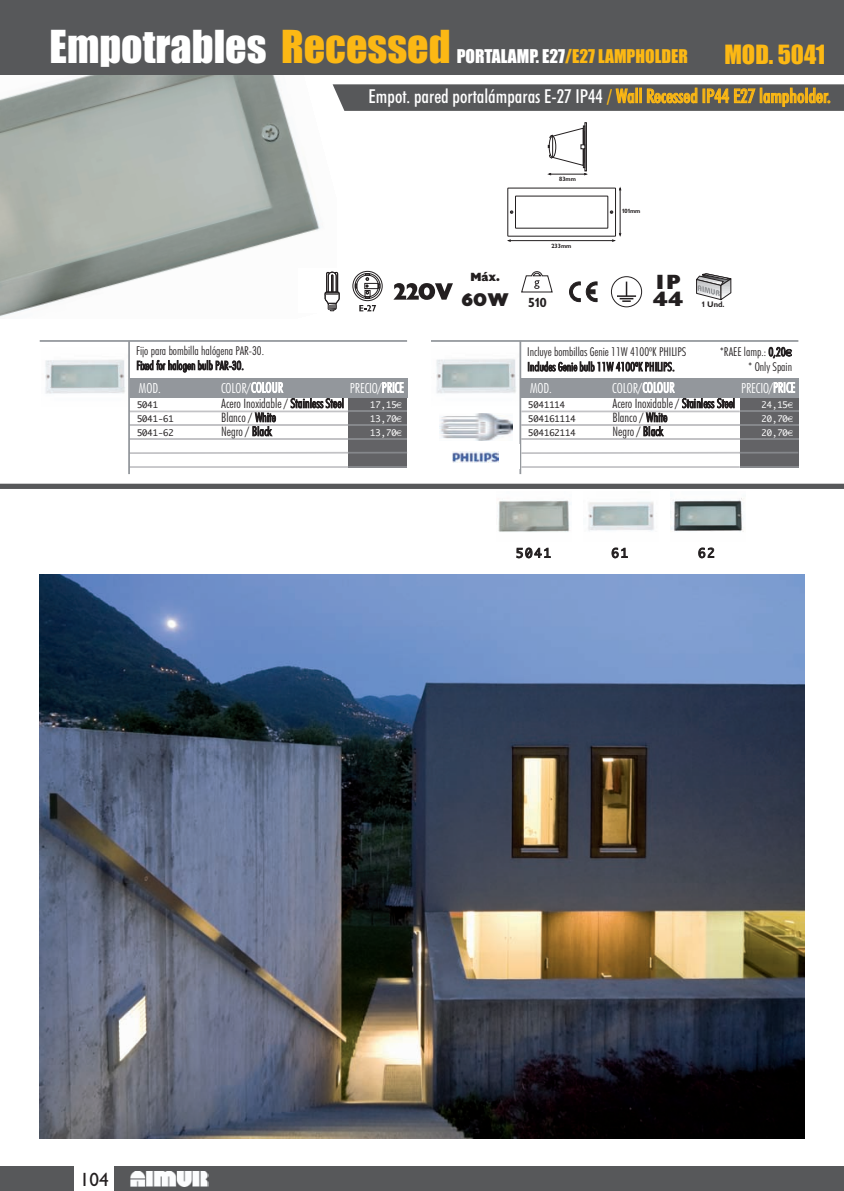
<style>
.page{position:relative;width:844px;height:1191px;background:#fff}
.page>*{position:absolute;margin:0;border:0;box-sizing:border-box;transform-origin:0 0}
.t1{font:42px "Impact";color:#fff}
.t2{font:24.5px "Impact";color:#fcb814}
.t3{font:700 expanded 20.47px "Gill Sans Display MT Pro";color:#231f20}
.t4{font:500 condensed 19.25px "Futura BT";color:#fff}
.t5{font:19.25px "Gill Sans";color:#231f20}
.t6{font:700 expanded 18.38px "Gill Sans Display MT Pro";color:#231f20}
.t7{font:17.5px "Impact";color:#fcb814}
.t8{font:300 condensed 14px "Futura BT";letter-spacing:-.005em;color:#fff}
.t9{font:300 condensed 13.12px/14px "Futura BT";color:#231f20}
.t10{font:700 13.12px "Gill Sans Display MT Pro";color:#231f20}
.t11{font:300 condensed 12.25px/14.5px "Futura BT";color:#231f20}
.t12{font:12.25px "Monaco";letter-spacing:.15em;color:#231f20}
.t13{font:700 expanded 11.9px "Gill Sans Display MT Pro";color:#231f20}
.t14{font:8.75px/14px "Monaco";color:#231f20}
.t15{font:8.75px/14px "Monaco";color:#fff;text-align:justify}
.t16{font:700 7.88px "Gill Sans Display MT Pro";color:#231f20}
.t17{font:700 6.12px "Gill Sans Display MT Pro";color:#231f20}
.s1{color:#fcb814}
.s2{color:#fff}
.s3{font-family:"Monaco";font-weight:400;font-stretch:normal;font-size:10.5px}
</style>
<div class="page">
<img style="left:0;top:74px;width:337px;height:243px">
<div style="left:0;top:0;width:843px;height:74px;background:#57585a"></div>
<svg style="left:332px;top:84px;width:511px;height:27px;background:#5b5c5e"></svg>
<div style="left:507px;top:188px;width:108px;height:48px;border:1px solid #231f20"></div>
<div style="left:515px;top:196px;width:93px;height:32px;border:1px solid #231f20"></div>
<hr style="left:508px;top:240px;width:106px;height:1px;background:#231f20">
<hr style="left:619px;top:188px;width:1px;height:47px;background:#231f20">
<svg style="left:611px;top:233px;width:10px;height:9px"></svg>
<div style="left:583px;top:126px;width:2px;height:42px;border:1px solid #231f20"></div>
<svg style="left:548px;top:127px;width:37px;height:39px"></svg>
<hr style="left:549px;top:174px;width:37px;height:1px;background:#231f20">
<svg style="left:696px;top:273px;width:36px;height:27px"></svg>
<svg style="left:569px;top:282px;width:11px;height:20px"></svg>
<svg style="left:586px;top:282px;width:11px;height:20px"></svg>
<div style="left:611px;top:276px;width:30px;height:31px;border:1px solid #231f20;border-radius:50%"></div>
<hr style="left:616px;top:295px;width:20px;height:2px;background:#231f20">
<svg style="left:619px;top:281px;width:14px;height:21px"></svg>
<div style="left:298px;top:268px;width:263px;height:45px;background:#fff"></div>
<svg style="left:521px;top:271px;width:32px;height:22px"></svg>
<svg style="left:359px;top:305px;width:17px;height:6px"></svg>
<div style="left:352px;top:271px;width:30px;height:30px;border:1px solid #231f20;border-radius:50%"></div>
<div style="left:354px;top:273px;width:26px;height:26px;border:1px solid #231f20;border-radius:50%"></div>
<div style="left:356px;top:275px;width:22px;height:22px;border:1px solid #231f20;border-radius:50%"></div>
<div style="left:364px;top:283px;width:14px;height:6px;border:1px solid #231f20"></div>
<svg style="left:365px;top:273px;width:5px;height:25px"></svg>
<svg style="left:393px;top:283px;width:60px;height:17px"></svg>
<svg style="left:324px;top:272px;width:15px;height:39px"></svg>
<div style="left:0;top:1166px;width:843px;height:25px;background:#57585a"></div>
<div style="left:74px;top:1165px;width:40px;height:26px;background:#fff"></div>
<img style="left:130px;top:1171px;width:78px;height:15px">
<img style="left:45px;top:359px;width:80px;height:35px">
<hr style="left:40px;top:340px;width:367px;height:2px;background:#93979c">
<hr style="left:128px;top:341px;width:2px;height:133px;background:#93979c">
<img style="left:436px;top:359px;width:80px;height:35px">
<div style="left:348px;top:397px;width:59px;height:70px;background:#636366"></div>
<hr style="left:130px;top:410px;width:218px;height:2px;background:#c3c3c6">
<hr style="left:348px;top:410px;width:59px;height:2px;background:#85878b">
<hr style="left:130px;top:424px;width:218px;height:2px;background:#c3c3c6">
<hr style="left:348px;top:424px;width:59px;height:2px;background:#85878b">
<hr style="left:130px;top:438px;width:218px;height:2px;background:#c3c3c6">
<hr style="left:348px;top:438px;width:59px;height:2px;background:#85878b">
<hr style="left:130px;top:452px;width:218px;height:2px;background:#c3c3c6">
<hr style="left:348px;top:452px;width:59px;height:1px;background:#85878b">
<svg style="left:130px;top:466px;width:277px;height:2px"></svg>
<hr style="left:348px;top:466px;width:59px;height:1px;background:#85878b">
<img style="left:439px;top:414px;width:73px;height:26px">
<div style="left:129px;top:378px;width:278px;height:19px;background:#93979c"></div>
<hr style="left:431px;top:340px;width:367px;height:2px;background:#93979c">
<hr style="left:519px;top:341px;width:2px;height:133px;background:#93979c">
<div style="left:739px;top:397px;width:59px;height:70px;background:#636366"></div>
<hr style="left:521px;top:410px;width:218px;height:2px;background:#c3c3c6">
<hr style="left:739px;top:410px;width:59px;height:2px;background:#85878b">
<hr style="left:521px;top:424px;width:218px;height:2px;background:#c3c3c6">
<hr style="left:739px;top:424px;width:59px;height:2px;background:#85878b">
<hr style="left:521px;top:438px;width:218px;height:2px;background:#c3c3c6">
<hr style="left:739px;top:438px;width:59px;height:2px;background:#85878b">
<hr style="left:521px;top:452px;width:218px;height:2px;background:#c3c3c6">
<hr style="left:739px;top:452px;width:59px;height:1px;background:#85878b">
<svg style="left:521px;top:466px;width:277px;height:2px"></svg>
<hr style="left:739px;top:466px;width:59px;height:1px;background:#85878b">
<div style="left:520px;top:378px;width:278px;height:19px;background:#93979c"></div>
<img style="left:453px;top:451px;width:45px;height:11px">
<img style="left:498px;top:500px;width:73px;height:32px">
<img style="left:588px;top:501px;width:66px;height:30px">
<img style="left:670px;top:498px;width:74px;height:34px">
<div style="left:0;top:484px;width:843px;height:5px;background:#57585a"></div>
<img style="left:40px;top:574px;width:764px;height:564px">
<hr style="left:843px;top:248px;width:1px;height:943px;background:#808285">
<h1 class="t1" style="left:50px;top:24px;width:402px">Empotrables <span class="s1">Recessed</span></h1>
<h3 class="t7" style="left:456px;top:47px;width:232px"><span class="s2">PORTALAMP. E27</span>/E27 LAMPHOLDER</h3>
<h2 class="t2" style="left:724px;top:41px;width:102px">MOD. 5041</h2>
<h3 class="t4" style="left:368px;top:85px;width:463px">Empot. pared portalámparas E-27 IP44 <span class="s1">/ Wall Recessed IP44 E27 lampholder.</span></h3>
<p class="t17" style="left:559px;top:177px;width:18px">83mm</p>
<p class="t17" style="left:622px;top:209px;width:20px">101mm</p>
<p class="t17" style="left:551px;top:244px;width:21px">233mm</p>
<p class="t13" style="left:470px;top:273px;width:31px">Máx.</p>
<h3 class="t6" style="left:461px;top:293px;width:49px">60W</h3>
<h3 class="t3" style="left:655px;top:275px;width:26px">IP</h3>
<p class="t10" style="left:528px;top:298px;width:20px">510</p>
<h3 class="t3" style="left:652px;top:291px;width:32px">44</h3>
<p class="t16" style="left:701px;top:301px;width:24px">1 Und.</p>
<p class="t11" style="left:136px;top:344px;width:129px">Fijo para bombilla halógena PAR-30.<br>Fixed for halogen bulb PAR-30.</p>
<p class="t9" style="left:221px;top:397px;width:124px">Acero Inoxidable / Stainless Steel<br>Blanco / White<br>Negro / Black</p>
<p class="t15" style="left:370px;top:397px;width:33px">17,15€ 13,70€ 13,70€</p>
<p class="t8" style="left:139px;top:379px;width:23px">MOD.</p>
<p class="t8" style="left:221px;top:379px;width:64px">COLOR/COLOUR</p>
<p class="t8" style="left:350px;top:379px;width:56px">PRECIO/PRICE</p>
<p class="t14" style="left:137px;top:398px;width:38px">5041<br>5041-61<br>5041-62</p>
<p class="t11" style="left:527px;top:345px;width:161px">Incluye bombillas Genie 11W 4100ºK PHILIPS</p>
<p class="t11" style="left:719px;top:345px;width:73px">*RAEE lamp.: 0,20<span class="s3">€</span></p>
<p class="t11" style="left:527px;top:359px;width:149px">Includes Genie bulb 11W 4100ºK PHILIPS.</p>
<p class="t11" style="left:747px;top:360px;width:46px">* Only Spain</p>
<p class="t9" style="left:612px;top:397px;width:124px">Acero Inoxidable / Stainless Steel<br>Blanco / White<br>Negro / Black</p>
<p class="t15" style="left:761px;top:397px;width:33px">24,15€ 20,70€ 20,70€</p>
<p class="t8" style="left:530px;top:379px;width:23px">MOD.</p>
<p class="t8" style="left:612px;top:379px;width:64px">COLOR/COLOUR</p>
<p class="t8" style="left:740px;top:379px;width:56px">PRECIO/PRICE</p>
<p class="t14" style="left:528px;top:398px;width:49px">5041114<br>504161114<br>504162114</p>
<p class="t12" style="left:516px;top:546px;width:36px">5041</p>
<p class="t12" style="left:611px;top:546px;width:18px">61</p>
<p class="t12" style="left:698px;top:546px;width:18px">62</p>
<h3 class="t5" style="left:80px;top:1167px;width:30px">104</h3>
</div>
